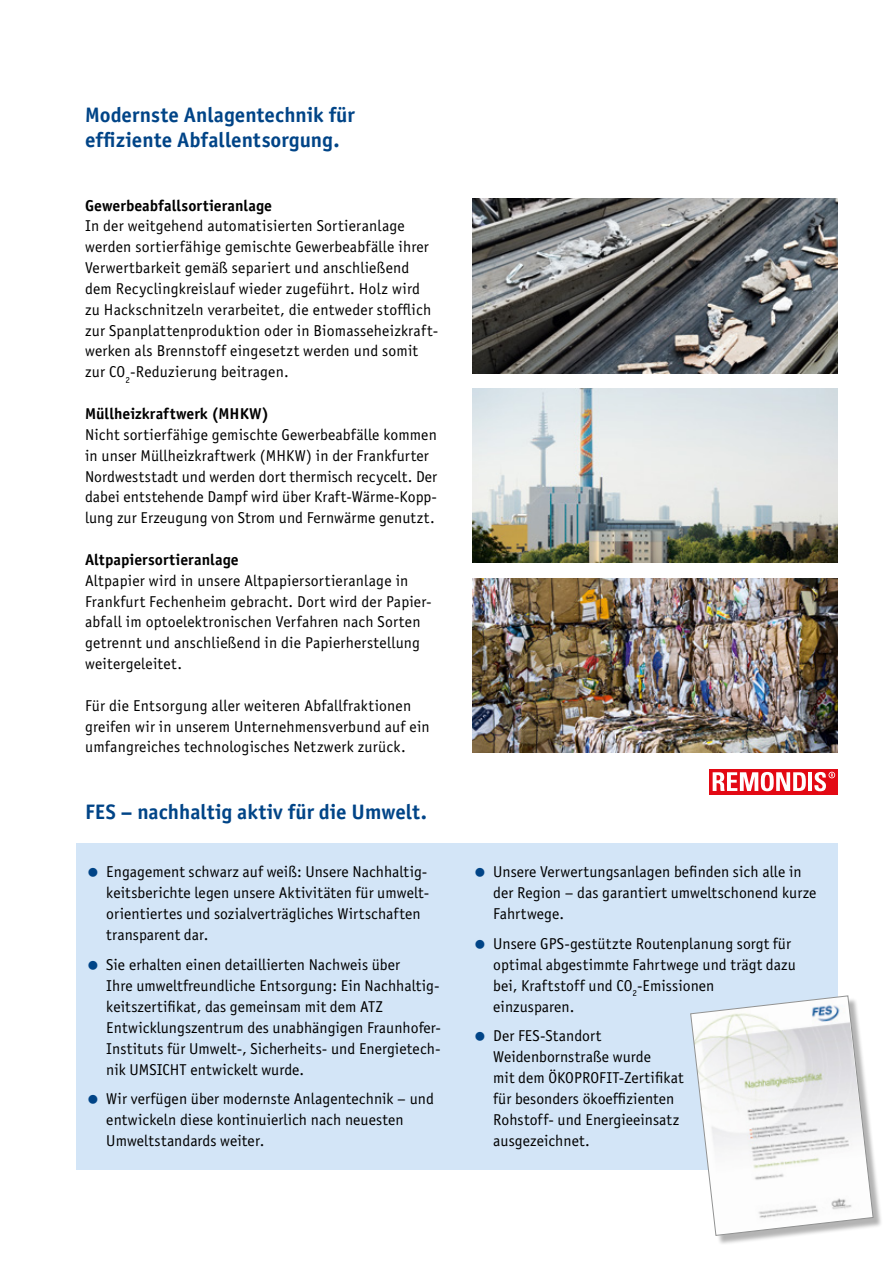
<style>
.page{position:relative;width:893px;height:1263px;background:#fff}
.page>*{position:absolute;margin:0;border:0;box-sizing:border-box;transform-origin:0 0}
.t1{font:21px/25.2px "Officina Sans Bold ITC";color:#004487}
.t2{font:15.75px/21px "Officina Sans Book ITC";letter-spacing:.01em;color:#000}
.t3{font:15.75px "Officina Sans Bold ITC";color:#000}
</style>
<div class="page">
<div style="left:76px;top:843px;width:762px;height:326px;background:#d3e5f7"></div>
<div style="left:692px;top:997px;width:190px;height:248px;background:#000;opacity:.3"></div>
<svg style="left:690px;top:996px;width:183px;height:239px"></svg>
<img style="left:472px;top:199px;width:366px;height:174px">
<img style="left:472px;top:578px;width:366px;height:174px">
<img style="left:472px;top:388px;width:366px;height:175px">
<div style="left:709px;top:769px;width:129px;height:25px;background:#e30914"></div>
<div style="left:828px;top:772px;width:7px;height:6px;background:#f7c1c3;border-radius:50%"></div>
<svg style="left:713px;top:772px;width:93px;height:19px"></svg>
<hr style="left:808px;top:772px;width:4px;height:19px;background:#fff">
<svg style="left:814px;top:772px;width:20px;height:19px"></svg>
<h1 class="t1" style="left:85px;top:101px;width:271px">Modernste Anlagentechnik für effiziente Abfallentsorgung.</h1>
<p class="t3" style="left:85px;top:194px;width:189px">Gewerbeabfallsortieranlage</p>
<p class="t2" style="left:85px;top:215px;width:355px">In der weitgehend automatisierten Sortieranlage werden sortierfähige gemischte Gewerbeabfälle ihrer Verwertbarkeit gemäß separiert und anschließend dem Recyclingkreislauf wieder zugeführt. Holz wird zu Hackschnitzeln verarbeitet, die entweder stofflich zur Spanplattenproduktion oder in Biomasseheizkraft&shy;werken als Brennstoff eingesetzt werden und somit zur CO<sub>2</sub>-Reduzierung beitragen.</p>
<p class="t3" style="left:85px;top:403px;width:185px">Müllheizkraftwerk (MHKW)</p>
<p class="t2" style="left:85px;top:423px;width:354px">Nicht sortierfähige gemischte Gewerbeabfälle kommen in unser Müllheizkraftwerk (MHKW) in der Frankfurter Nordweststadt und werden dort thermisch recycelt. Der dabei entstehende Dampf wird über Kraft-Wärme-Kopp&shy;lung zur Erzeugung von Strom und Fernwärme genutzt.</p>
<p class="t3" style="left:85px;top:549px;width:155px">Altpapiersortieranlage</p>
<p class="t2" style="left:85px;top:569px;width:348px">Altpapier wird in unsere Altpapiersortieranlage in Frankfurt Fechenheim gebracht. Dort wird der Papier&shy;abfall im optoelektronischen Verfahren nach Sorten getrennt und anschließend in die Papierherstellung weitergeleitet.</p>
<p class="t2" style="left:85px;top:694px;width:346px">Für die Entsorgung aller weiteren Abfallfraktionen greifen wir in unserem Unternehmensverbund auf ein umfangreiches technologisches Netzwerk zurück.</p>
<h1 class="t1" style="left:85px;top:799px;width:343px">FES – nachhaltig aktiv für die Umwelt.</h1>
<p class="t2" style="left:106px;top:861px;width:324px">Engagement schwarz auf weiß: Unsere Nachhaltig&shy;keitsberichte legen unsere Aktivitäten für umwelt&shy;orientiertes und sozialverträgliches Wirtschaften transparent dar.</p>
<p class="t2" style="left:106px;top:953px;width:336px">Sie erhalten einen detaillierten Nachweis über<br>Ihre umweltfreundliche Entsorgung: Ein Nachhaltig&shy;keitszertifikat, das gemeinsam mit dem ATZ Entwicklungszentrum des unabhängigen Fraunhofer-Instituts für Umwelt-, Sicherheits- und Energietech&shy;nik UMSICHT entwickelt wurde.</p>
<p class="t2" style="left:106px;top:1088px;width:329px">Wir verfügen über modernste Anlagentechnik – und entwickeln diese kontinuierlich nach neuesten<br>Umweltstandards weiter.</p>
<p class="t2" style="left:493px;top:861px;width:325px">Unsere Verwertungsanlagen befinden sich alle in der Region – das garantiert umweltschonend kurze<br>Fahrtwege.</p>
<p class="t2" style="left:493px;top:932px;width:304px">Unsere GPS-gestützte Routenplanung sorgt für optimal abgestimmte Fahrtwege und trägt dazu bei, Kraftstoff und CO<sub>2</sub>-Emissionen einzusparen.</p>
<p class="t2" style="left:493px;top:1025px;width:192px">Der FES-Standort<br>Weidenbornstraße wurde<br>mit dem ÖKOPROFIT-Zertifikat für besonders ökoeffizienten<br>Rohstoff- und Energieeinsatz ausgezeichnet.</p>
</div>
